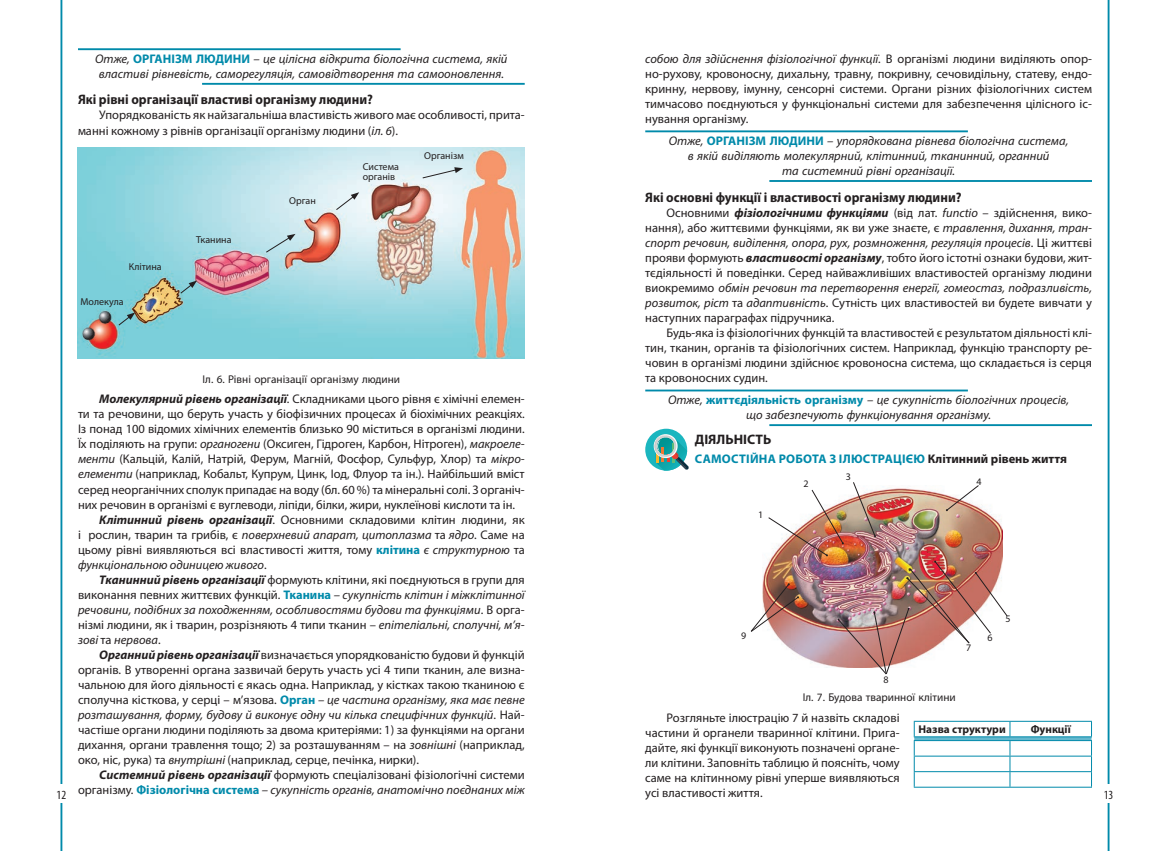
<style>
.page{position:relative;width:1170px;height:851px;background:#fff}
.page>*{position:absolute;margin:0;border:0;box-sizing:border-box;transform-origin:0 0}
._9-Запитання{font:700 13.75px "Myriad Pro";color:#231f20;scale:.95 1}
._8-Основне{font:700 13.75px "Myriad Pro";color:#231f20}
._10-Текст{font:12.5px/15px "Myriad Pro";color:#231f20;text-align:justify}
._12-Отже{font:italic 12.5px/15px "Myriad Pro";color:#231f20;text-align:center}
._10-Текст-2{font:italic 12.5px/15px "Myriad Pro";color:#231f20;text-align:justify}
._8-Основне___значок{font:700 12.5px "Myriad Pro";letter-spacing:.015em;color:#008aaa}
.t1{font:condensed 12.5px "Myriad Pro";color:#231f20}
._17-Іл{font:11.25px "Myriad Pro";color:#231f20}
._14-Табл_центр{font:700 11.25px "Myriad Pro";color:#231f20}
._16-цифра{font:10px/10px "Myriad Pro";color:#231f20}
.s1{font-style:italic}
.s2{font-weight:700;font-style:normal;color:#008aaa}
.s3{font-weight:700;font-style:italic}
.s4{color:#231f20}
.s5{font-weight:700;color:#008aaa}
.s6{font-weight:700}
.s7{font-style:normal}
</style>
<div class="page">
<hr style="left:1107px;top:0;width:2px;height:850px;background:#008aaa">
<div style="left:1097px;top:784px;width:22px;height:19px;background:#fff"></div>
<hr style="left:60px;top:0;width:2px;height:850px;background:#008aaa">
<div style="left:51px;top:784px;width:21px;height:19px;background:#fff"></div>
<hr style="left:78px;top:48px;width:322px;height:2px;background:#008aaa">
<hr style="left:202px;top:83px;width:322px;height:2px;background:#008aaa">
<img style="left:78px;top:147px;width:446px;height:212px">
<svg style="left:118px;top:312px;width:17px;height:14px"></svg>
<svg style="left:179px;top:280px;width:18px;height:14px"></svg>
<svg style="left:265px;top:234px;width:30px;height:19px"></svg>
<svg style="left:335px;top:192px;width:24px;height:19px"></svg>
<svg style="left:421px;top:167px;width:42px;height:12px"></svg>
<hr style="left:645px;top:130px;width:322px;height:2px;background:#008aaa">
<hr style="left:769px;top:180px;width:322px;height:2px;background:#008aaa">
<hr style="left:645px;top:389px;width:322px;height:2px;background:#008aaa">
<hr style="left:769px;top:424px;width:322px;height:2px;background:#008aaa">
<svg style="left:645px;top:428px;width:42px;height:42px"></svg>
<svg style="left:652px;top:433px;width:36px;height:38px"></svg>
<img style="left:751px;top:482px;width:256px;height:192px">
<hr style="left:913px;top:786px;width:96px;height:1px;background:#008aaa">
<hr style="left:1009px;top:786px;width:82px;height:1px;background:#008aaa">
<hr style="left:913px;top:720px;width:96px;height:1px;background:#008aaa">
<hr style="left:1009px;top:720px;width:82px;height:1px;background:#008aaa">
<svg style="left:913px;top:721px;width:178px;height:65px"></svg>
<hr style="left:913px;top:736px;width:96px;height:1px;background:#008aaa">
<hr style="left:1009px;top:736px;width:82px;height:1px;background:#008aaa">
<hr style="left:913px;top:740px;width:96px;height:1px;background:#008aaa">
<hr style="left:1009px;top:740px;width:82px;height:1px;background:#008aaa">
<p class="_10-Текст" style="left:645px;top:51px;width:448px"><span class="s1">собою для здійснення фізіологічної функції.</span> В організмі людини виділяють опор&shy;но-рухову, кровоносну, дихальну, травну, покривну, сечовидільну, статеву, ендо&shy;кринну, нервову, імунну, сенсорні системи. Органи різних фізіологічних систем тимчасово поєднуються у функціональні системи для забезпечення цілісного іс&shy;нування організму.</p>
<p class="_12-Отже" style="left:668px;top:133px;width:401px">Отже, <span class="s2">ОРГАНІЗМ ЛЮДИНИ</span> – упорядкована рівнева біологічна система, в якій виділяють молекулярний, клітинний, тканинний, органний<br>та системний рівні організації.</p>
<p class="_9-Запитання" style="left:645px;top:188px;width:334px">Які основні функції і властивості організму людини?</p>
<p class="_10-Текст" style="left:645px;top:205px;width:448px;text-indent:21px">Основними <span class="s3">фізіологічними функціями</span> (від лат. <span class="s1">functio</span> – здійснення, вико&shy;нання), або життєвими функціями, як ви уже знаєте, є <span class="s1">травлення, дихання, тран&shy;спорт речовин, виділення, опора, рух, розмноження, регуляція процесів</span>. Ці життєві прояви формують <span class="s3">властивості організму</span>, тобто його істотні ознаки будови, жит&shy;тєдіяльності й поведінки. Серед найважливіших властивостей організму людини виокремимо <span class="s1">обмін речовин та перетворення енергії, гомеостаз, подразливість, розвиток, ріст</span> та <span class="s1">адаптивність</span>. Сутність цих властивостей ви будете вивчати у наступних параграфах підручника.</p>
<p class="_10-Текст" style="left:645px;top:325px;width:448px;text-indent:21px">Будь-яка із фізіологічних функцій та властивостей є результатом діяльності клі&shy;тин, тканин, органів та фізіологічних систем. Наприклад, функцію транспорту ре&shy;човин в організмі людини здійснює кровоносна система, що складається із серця та кровоносних судин.</p>
<p class="_12-Отже" style="left:668px;top:392px;width:402px">Отже, <span class="s2">життєдіяльність організму</span> – це сукупність біологічних процесів, що забезпечують функціонування організму.</p>
<p class="_8-Основне" style="left:694px;top:431px;width:78px">ДІЯЛЬНІСТЬ</p>
<p class="_8-Основне___значок" style="left:694px;top:450px;width:374px">САМОСТІЙНА РОБОТА З ІЛЮСТРАЦІЄЮ <span class="s4">Клітинний рівень життя</span></p>
<p class="_12-Отже" style="left:95px;top:51px;width:414px;text-align:left">Отже, <span class="s2">ОРГАНІЗМ ЛЮДИНИ</span> – це цілісна відкрита біологічна система, якій властиві рівневість, саморегуляція, самовідтворення та самооновлення.</p>
<p class="_9-Запитання" style="left:78px;top:91px;width:312px">Які рівні організації властиві організму людини?</p>
<p class="_10-Текст" style="left:78px;top:108px;width:448px;text-indent:21px">Упорядкованість як найзагальніша властивість живого має особливості, прита&shy;манні кожному з рівнів організації організму людини (<span class="s1">іл. 6</span>).</p>
<p class="_16-цифра" style="left:424px;top:150px;width:41px">Організм</p>
<p class="_16-цифра" style="left:363px;top:161px;width:38px">Система органів</p>
<p class="_16-цифра" style="left:289px;top:195px;width:28px">Орган</p>
<p class="_16-цифра" style="left:196px;top:235px;width:37px">Тканина</p>
<p class="_16-цифра" style="left:129px;top:261px;width:34px">Клітина</p>
<p class="_16-цифра" style="left:80px;top:296px;width:45px">Молекула</p>
<p class="_17-Іл" style="left:202px;top:372px;width:199px">Іл. 6. Рівні організації організму людини</p>
<p class="_10-Текст" style="left:78px;top:391px;width:448px;text-indent:21px"><span class="s3">Молекулярний рівень організації</span>. Складниками цього рівня є хімічні елемен&shy;ти та речовини, що беруть участь у біофізичних процесах й біохімічних реакціях.<br>Із понад 100 відомих хімічних елементів близько 90 міститься в організмі людини.<br>Їх поділяють на групи: <span class="s1">органогени</span> (Оксиген, Гідроген, Карбон, Нітроген), <span class="s1">макроеле&shy;менти</span> (Кальцій, Калій, Натрій, Ферум, Магній, Фосфор, Сульфур, Хлор) та <span class="s1">мікро&shy;елементи</span> (наприклад, Кобальт, Купрум, Цинк, Іод, Флуор та ін.). Найбільший вміст серед неорганічних сполук припадає на воду (бл. 60 %) та мінеральні солі. З органіч&shy;них речовин в організмі є вуглеводи, ліпіди, білки, жири, нуклеїнові кислоти та ін.</p>
<p class="_10-Текст" style="left:78px;top:511px;width:448px;text-indent:21px"><span class="s3">Клітинний рівень організації</span>. Основними складовими клітин людини, як і рослин, тварин та грибів, є <span class="s1">поверхневий апарат, цитоплазма</span> та <span class="s1">ядро</span>. Саме на цьому рівні виявляються всі властивості життя, тому <span class="s5">клітина</span> <span class="s1">є структурною</span> та <span class="s1">функціональною одиницею живого</span>.</p>
<p class="_10-Текст-2" style="left:78px;top:571px;width:448px;text-indent:21px"><span class="s6">Тканинний рівень організації</span> <span class="s7">формують клітини, які поєднуються в групи для виконання певних життєвих функцій.</span> <span class="s2">Тканина</span> – сукупність клітин і міжклітинної речовини, подібних за походженням, особливостями будови та функціями<span class="s7">. В орга&shy;нізмі людини, як і тварин, розрізняють 4 типи тканин –</span> епітеліальні, сполучні, м’я&shy;зові <span class="s7">та</span> нервова<span class="s7">.</span></p>
<p class="_10-Текст" style="left:78px;top:646px;width:448px;text-indent:21px"><span class="s3">Органний рівень організації</span> визначається упорядкованістю будови й функцій органів. В утворенні органа зазвичай беруть участь усі 4 типи тканин, але визна&shy;чальною для його діяльності є якась одна. Наприклад, у кістках такою тканиною є сполучна кісткова, у серці – м’язова. <span class="s5">Орган</span> <span class="s1">– це частина організму, яка має певне розташування, форму, будову й виконує одну чи кілька специфічних функцій</span>. Най&shy;частіше органи людини поділяють за двома критеріями: 1) за функціями на органи дихання, органи травлення тощо; 2) за розташуванням – на <span class="s1">зовнішні</span> (наприклад, око, ніс, рука) та <span class="s1">внутрішні</span> (наприклад, серце, печінка, нирки).</p>
<p class="_10-Текст" style="left:78px;top:766px;width:448px;text-align:right"><span class="s3">Системний рівень організації</span> формують спеціалізовані фізіологічні системи організму. <span class="s5">Фізіологічна система</span> <span class="s1">– сукупність органів, анатомічно поєднаних між</span></p>
<p class="_16-цифра" style="left:845px;top:471px;width:7px">3</p>
<p class="_16-цифра" style="left:976px;top:476px;width:7px">4</p>
<p class="_16-цифра" style="left:803px;top:478px;width:7px">2</p>
<p class="_16-цифра" style="left:758px;top:509px;width:7px">1</p>
<p class="_16-цифра" style="left:1005px;top:613px;width:7px">5</p>
<p class="_16-цифра" style="left:741px;top:630px;width:7px">9</p>
<p class="_16-цифра" style="left:987px;top:632px;width:7px">6</p>
<p class="_16-цифра" style="left:966px;top:642px;width:7px">7</p>
<p class="_16-цифра" style="left:883px;top:674px;width:7px">8</p>
<p class="_17-Іл" style="left:802px;top:689px;width:154px">Іл. 7. Будова тваринної клітини</p>
<p class="_10-Текст" style="left:645px;top:709px;width:256px;text-indent:21px">Розгляньте ілюстрацію 7 й назвіть складові частини й органели тваринної клітини. Прига&shy;дайте, які функції виконують позначені органе&shy;ли клітини. Заповніть таблицю й поясніть, чому саме на клітинному рівні уперше виявляються усі властивості життя.</p>
<p class="_14-Табл_центр" style="left:918px;top:722px;width:89px">Назва структури</p>
<p class="_14-Табл_центр" style="left:1030px;top:722px;width:42px">Функції</p>
<p class="t1" style="left:57px;top:786px;width:11px">12</p>
<p class="t1" style="left:1103px;top:786px;width:11px">13</p>
</div>
